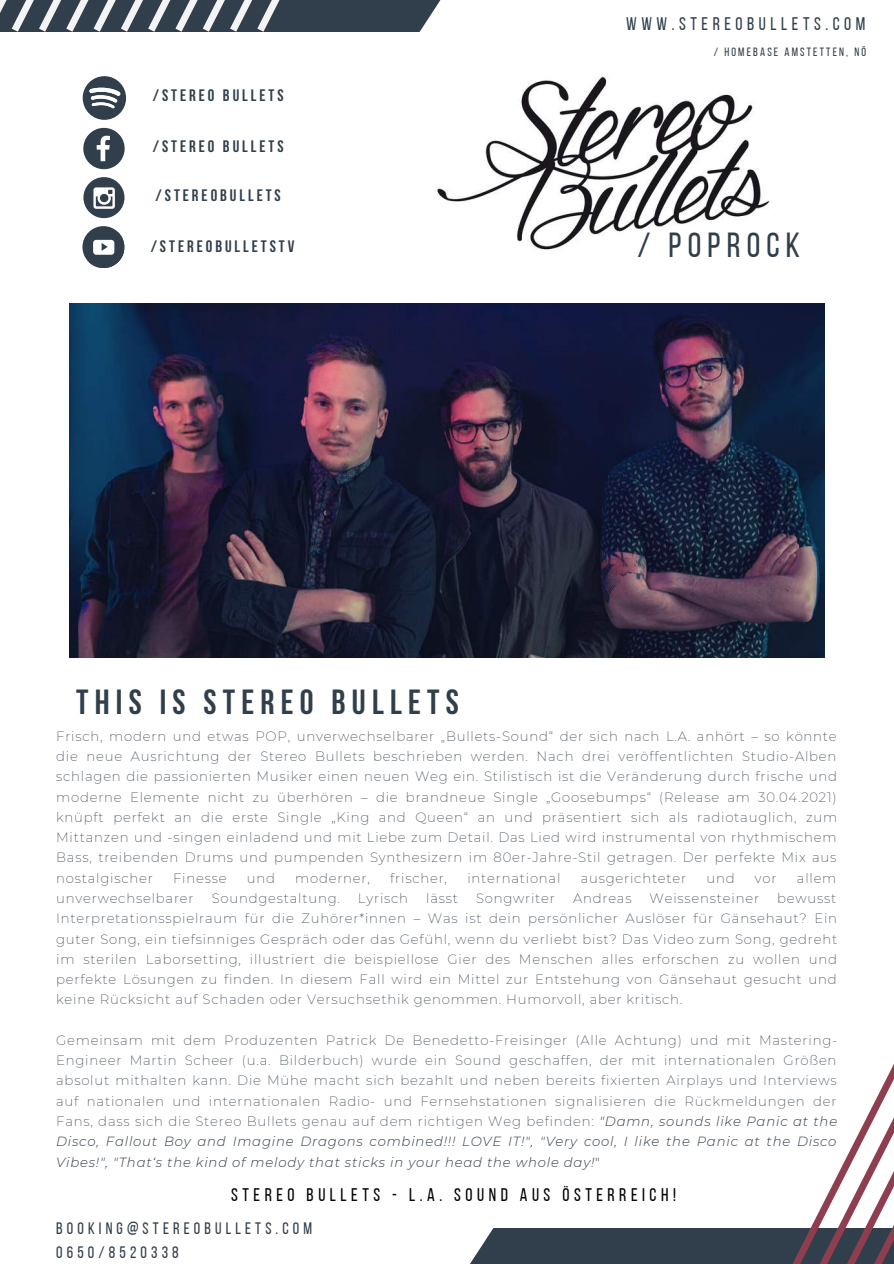
<style>
.page{position:relative;width:894px;height:1264px;background:#fff}
.page>*{position:absolute;margin:0;border:0;box-sizing:border-box;transform-origin:0 0}
.t1{font:700 34.8px "Bebas Neue";letter-spacing:.18em;color:#313f4c}
.t2{font:34.8px "Bebas Neue";letter-spacing:.18em;color:#313f4c}
.t3{font:18.15px "Bebas Neue";letter-spacing:.25em;color:#000}
.t4{font:18.15px "Bebas Neue";letter-spacing:.25em;color:#313f4c}
.t5{font:700 16.5px "Bebas Neue";letter-spacing:.18em;color:#313f4c}
.t6{font:16.5px/23.5px "Bebas Neue";letter-spacing:.25em;color:#313f4c}
.t7{font:200 13.2px/20.2px "Montserrat";letter-spacing:.06em;color:#313f4c;text-align:justify}
.t8{font:12px "Bebas Neue";letter-spacing:.18em;color:#313f4c}
.s1{font-weight:300;font-style:italic}
.s2{font-weight:300}
</style>
<div class="page">
<div style="left:645px;top:1228px;width:248px;height:35px;background:#313f4c"></div>
<svg style="left:470px;top:1228px;width:175px;height:35px"></svg>
<svg style="left:793px;top:1066px;width:100px;height:197px"></svg>
<svg style="left:0;top:0;width:441px;height:32px"></svg>
<svg style="left:83px;top:128px;width:42px;height:41px"></svg>
<div style="left:83px;top:177px;width:41px;height:41px;background:#313f4c;border-radius:50%"></div>
<svg style="left:93px;top:187px;width:22px;height:22px"></svg>
<div style="left:82px;top:226px;width:42px;height:42px;background:#313f4c;border-radius:50%"></div>
<svg style="left:89px;top:232px;width:36px;height:36px"></svg>
<svg style="left:82px;top:76px;width:44px;height:44px"></svg>
<img style="left:437px;top:76px;width:333px;height:175px">
<img style="left:70px;top:304px;width:754px;height:353px">
<h2 class="t4" style="left:626px;top:16px;width:240px">WWW.STEREOBULLETS.COM</h2>
<p class="t5" style="left:153px;top:89px;width:132px">/STEREO BULLETS</p>
<p class="t5" style="left:153px;top:140px;width:132px">/STEREO BULLETS</p>
<p class="t5" style="left:155px;top:189px;width:127px">/STEREOBULLETS</p>
<p class="t5" style="left:151px;top:240px;width:145px">/STEREOBULLETSTV</p>
<p class="t8" style="left:713px;top:46px;width:154px">/ HOMEBASE AMSTETTEN, NÖ</p>
<h1 class="t2" style="left:637px;top:231px;width:164px">/ POPROCK</h1>
<h1 class="t1" style="left:76px;top:687px;width:384px">THIS IS STEREO BULLETS</h1>
<p class="t7" style="left:56px;top:726px;width:782px">Frisch, modern und etwas POP, unverwechselbarer „Bullets-Sound“ der sich nach L.A. anhört – so könnte die neue Ausrichtung der Stereo Bullets beschrieben werden. Nach drei veröffentlichten Studio-Alben schlagen die passionierten Musiker einen neuen Weg ein. Stilistisch ist die Veränderung durch frische und moderne Elemente nicht zu überhören – die brandneue Single „Goosebumps“ (Release am 30.04.2021) knüpft perfekt an die erste Single „King and Queen“ an und präsentiert sich als radiotauglich, zum Mittanzen und -singen einladend und mit Liebe zum Detail. Das Lied wird instrumental von rhythmischem Bass, treibenden Drums und pumpenden Synthesizern im 80er-Jahre-Stil getragen. Der perfekte Mix aus nostalgischer</p>
<p class="t7" style="left:173px;top:867px;width:55px">Finesse</p>
<p class="t7" style="left:247px;top:867px;width:30px">und</p>
<p class="t7" style="left:295px;top:867px;width:76px">moderner,</p>
<p class="t7" style="left:390px;top:867px;width:58px">frischer,</p>
<p class="t7" style="left:467px;top:867px;width:94px">international</p>
<p class="t7" style="left:580px;top:867px;width:107px">ausgerichteter</p>
<p class="t7" style="left:706px;top:867px;width:30px">und</p>
<p class="t7" style="left:754px;top:867px;width:23px">vor</p>
<p class="t7" style="left:796px;top:867px;width:41px">allem</p>
<p class="t7" style="left:56px;top:888px;width:139px">unverwechselbarer</p>
<p class="t7" style="left:212px;top:888px;width:130px">Soundgestaltung.</p>
<p class="t7" style="left:358px;top:888px;width:52px">Lyrisch</p>
<p class="t7" style="left:426px;top:888px;width:33px">lässt</p>
<p class="t7" style="left:476px;top:888px;width:80px">Songwriter</p>
<p class="t7" style="left:573px;top:888px;width:60px">Andreas</p>
<p class="t7" style="left:649px;top:888px;width:111px">Weissensteiner</p>
<p class="t7" style="left:56px;top:888px;width:782px;text-indent:720px">bewusst Interpretationsspielraum für die Zuhörer*innen – Was ist dein persönlicher Auslöser für Gänsehaut? Ein guter Song, ein tiefsinniges Gespräch oder das Gefühl, wenn du verliebt bist? Das Video zum Song, gedreht im sterilen Laborsetting, illustriert die beispiellose Gier des Menschen alles erforschen zu wollen und perfekte Lösungen zu finden. In diesem Fall wird ein Mittel zur Entstehung von Gänsehaut gesucht und keine Rücksicht auf Schaden oder Versuchsethik genommen. Humorvoll, aber kritisch.</p>
<p class="t7" style="left:56px;top:1030px;width:782px">Gemeinsam mit dem Produzenten Patrick De Benedetto-Freisinger (Alle Achtung) und mit Mastering-Engineer Martin Scheer (u.a. Bilderbuch) wurde ein Sound geschaffen, der mit internationalen Größen absolut mithalten kann. Die Mühe macht sich bezahlt und neben bereits fixierten Airplays und Interviews auf nationalen und internationalen Radio- und Fernsehstationen signalisieren die Rückmeldungen der Fans, dass sich die Stereo Bullets genau auf dem richtigen Weg befinden: <span class="s1">"Damn, sounds like Panic at the Disco, Fallout Boy and Imagine Dragons combined!!! LOVE IT!", "Very cool, I like the Panic at the Disco Vibes!", "That‘s the kind of melody that sticks in your head the whole day!</span><span class="s2">"</span></p>
<h2 class="t3" style="left:231px;top:1187px;width:446px">STEREO BULLETS - L.A. SOUND AUS ÖSTERREICH!</h2>
<p class="t6" style="left:56px;top:1218px;width:257px">BOOKING@STEREOBULLETS.COM<br>0650/8520338</p>
</div>
